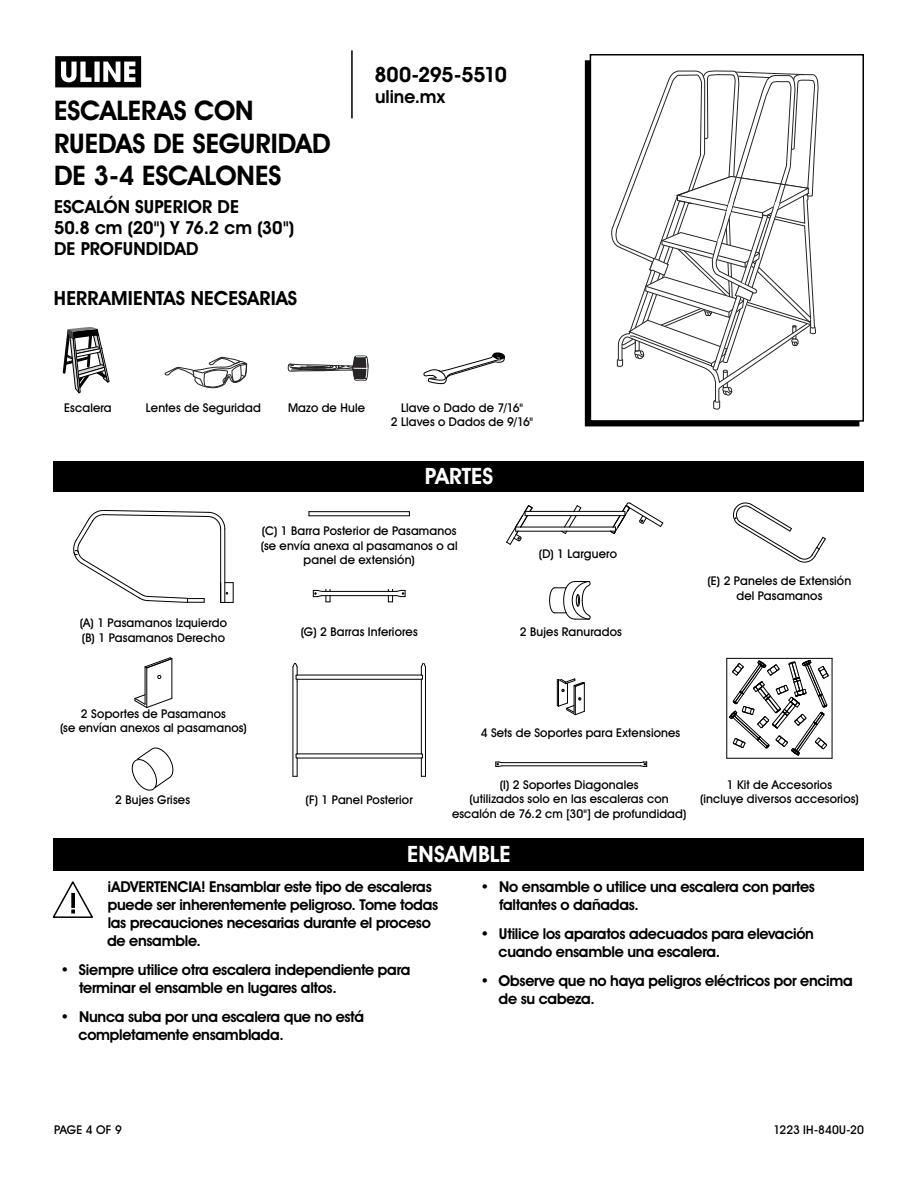
<style>
.page{position:relative;width:918px;height:1188px;background:#fff}
.page>*{position:absolute;margin:0;border:0;box-sizing:border-box;transform-origin:0 0}
.t1{font:700 27px/32.4px "Uline Two Knine";color:#000}
.t2{font:700 22.5px "Uline Two Knine";letter-spacing:.005em;color:#fff}
.t3{font:700 21px "Uline Two Knine";letter-spacing:-.02em;color:#000}
.t4{font:700 19.5px "Uline Two Knine";letter-spacing:.005em;color:#000}
.t5{font:700 18px/21px "Uline Two Knine";color:#000}
.t6{font:700 15px/18px "Uline Two Knine";letter-spacing:-.02em;color:#000}
.t7{font:12px/14.4px "Uline Two Knine";letter-spacing:.015em;color:#000;text-align:center}
</style>
<div class="page">
<hr style="left:351px;top:50px;width:2px;height:68px;background:#000">
<svg style="left:55px;top:56px;width:86px;height:31px"></svg>
<div style="left:590px;top:54px;width:274px;height:368px;border:2px solid #000"></div>
<svg style="left:614px;top:70px;width:205px;height:333px"></svg>
<div style="left:54px;top:461px;width:810px;height:31px;background:#000"></div>
<div style="left:54px;top:838px;width:810px;height:33px;background:#000"></div>
<svg style="left:53px;top:881px;width:40px;height:37px"></svg>
<hr style="left:525px;top:511px;width:36px;height:1px;background:#000">
<svg style="left:561px;top:505px;width:20px;height:29px"></svg>
<svg style="left:610px;top:503px;width:53px;height:31px"></svg>
<hr style="left:525px;top:515px;width:100px;height:1px;background:#000">
<hr style="left:561px;top:511px;width:64px;height:1px;background:#000">
<hr style="left:516px;top:527px;width:99px;height:1px;background:#000">
<hr style="left:516px;top:531px;width:99px;height:1px;background:#000">
<svg style="left:506px;top:505px;width:27px;height:40px"></svg>
<hr style="left:297px;top:681px;width:1px;height:73px;background:#000">
<hr style="left:293px;top:667px;width:1px;height:109px;background:#000">
<hr style="left:297px;top:675px;width:124px;height:1px;background:#000">
<hr style="left:297px;top:679px;width:124px;height:1px;background:#000">
<svg style="left:292px;top:663px;width:6px;height:18px"></svg>
<hr style="left:297px;top:754px;width:124px;height:1px;background:#000">
<svg style="left:421px;top:663px;width:5px;height:18px"></svg>
<hr style="left:297px;top:758px;width:124px;height:1px;background:#000">
<hr style="left:421px;top:681px;width:1px;height:73px;background:#000">
<hr style="left:425px;top:667px;width:1px;height:109px;background:#000">
<svg style="left:421px;top:753px;width:4px;height:24px"></svg>
<svg style="left:293px;top:753px;width:5px;height:24px"></svg>
<svg style="left:549px;top:581px;width:42px;height:39px"></svg>
<svg style="left:73px;top:510px;width:161px;height:93px"></svg>
<hr style="left:727px;top:758px;width:105px;height:1px;background:#000">
<hr style="left:727px;top:658px;width:105px;height:1px;background:#000">
<hr style="left:727px;top:658px;width:1px;height:100px;background:#000">
<hr style="left:832px;top:658px;width:1px;height:100px;background:#000">
<svg style="left:729px;top:660px;width:100px;height:96px"></svg>
<hr style="left:309px;top:516px;width:100px;height:1px;background:#000">
<hr style="left:309px;top:512px;width:100px;height:1px;background:#000">
<svg style="left:733px;top:503px;width:93px;height:60px"></svg>
<svg style="left:557px;top:678px;width:28px;height:37px"></svg>
<svg style="left:157px;top:675px;width:4px;height:4px"></svg>
<hr style="left:147px;top:668px;width:1px;height:40px;background:#000">
<hr style="left:172px;top:659px;width:1px;height:39px;background:#000">
<hr style="left:145px;top:667px;width:1px;height:37px;background:#000">
<svg style="left:134px;top:694px;width:38px;height:14px"></svg>
<svg style="left:144px;top:657px;width:29px;height:11px"></svg>
<svg style="left:313px;top:589px;width:93px;height:14px"></svg>
<svg style="left:496px;top:762px;width:151px;height:5px"></svg>
<svg style="left:131px;top:747px;width:43px;height:44px"></svg>
<svg style="left:423px;top:352px;width:82px;height:33px"></svg>
<svg style="left:288px;top:356px;width:80px;height:26px"></svg>
<svg style="left:63px;top:327px;width:46px;height:66px"></svg>
<svg style="left:165px;top:356px;width:82px;height:33px"></svg>
<h1 class="t1" style="left:54px;top:94px;width:278px">ESCALERAS CON<br>RUEDAS DE SEGURIDAD<br>DE 3-4 ESCALONES</h1>
<h3 class="t5" style="left:54px;top:196px;width:242px">ESCALÓN SUPERIOR DE<br>50.8 cm (20") Y 76.2 cm (30")<br>DE PROFUNDIDAD</h3>
<h3 class="t4" style="left:54px;top:286px;width:245px">HERRAMIENTAS NECESARIAS</h3>
<h3 class="t3" style="left:374px;top:62px;width:134px">800-295-5510</h3>
<h3 class="t5" style="left:375px;top:86px;width:71px">uline.mx</h3>
<p class="t7" style="left:64px;top:400px;width:49px">Escalera</p>
<p class="t7" style="left:146px;top:400px;width:116px">Lentes de Seguridad</p>
<p class="t7" style="left:288px;top:400px;width:79px">Mazo de Hule</p>
<p class="t7" style="left:391px;top:400px;width:144px">Llave o Dado de 7/16"<br>2 Llaves o Dados de 9/16"</p>
<h2 class="t2" style="left:425px;top:463px;width:70px">PARTES</h2>
<p class="t7" style="left:80px;top:616px;width:149px;text-align:left">(A) 1 Pasamanos Izquierdo (B) 1 Pasamanos Derecho</p>
<p class="t7" style="left:261px;top:524px;width:198px">(C) 1 Barra Posterior de Pasamanos (se envía anexa al pasamanos o al panel de extensión)</p>
<p class="t7" style="left:301px;top:625px;width:119px">(G) 2 Barras Inferiores</p>
<p class="t7" style="left:539px;top:547px;width:80px">(D) 1 Larguero</p>
<p class="t7" style="left:520px;top:625px;width:104px">2 Bujes Ranurados</p>
<p class="t7" style="left:707px;top:574px;width:145px">(E) 2 Paneles de Extensión del Pasamanos</p>
<p class="t7" style="left:60px;top:706px;width:188px">2 Soportes de Pasamanos<br>(se envían anexos al pasamanos)</p>
<p class="t7" style="left:115px;top:792px;width:76px">2 Bujes Grises</p>
<p class="t7" style="left:306px;top:792px;width:109px">(F) 1 Panel Posterior</p>
<p class="t7" style="left:481px;top:725px;width:201px">4 Sets de Soportes para Extensiones</p>
<p class="t7" style="left:452px;top:777px;width:236px">(I) 2 Soportes Diagonales<br>(utilizados solo en las escaleras con escalón de 76.2 cm [30"] de profundidad)</p>
<p class="t7" style="left:700px;top:777px;width:160px">1 Kit de Accesorios<br>(incluye diversos accesorios)</p>
<h2 class="t2" style="left:407px;top:840px;width:105px">ENSAMBLE</h2>
<p class="t6" style="left:107px;top:878px;width:333px">¡ADVERTENCIA! Ensamblar este tipo de escaleras puede ser inherentemente peligroso. Tome todas las precauciones necesarias durante el proceso de ensamble.</p>
<p class="t6" style="left:79px;top:960px;width:333px;text-indent:-18px">• Siempre utilice otra escalera independiente para terminar el ensamble en lugares altos.</p>
<p class="t6" style="left:79px;top:1007px;width:287px;text-indent:-18px">• Nunca suba por una escalera que no está completamente ensamblada.</p>
<p class="t6" style="left:499px;top:878px;width:317px;text-indent:-19px">• No ensamble o utilice una escalera con partes faltantes o dañadas.</p>
<p class="t6" style="left:499px;top:924px;width:317px;text-indent:-18px">• Utilice los aparatos adecuados para elevación cuando ensamble una escalera.</p>
<p class="t6" style="left:499px;top:971px;width:356px;text-indent:-18px">• Observe que no haya peligros eléctricos por encima de su cabeza.</p>
<p class="t7" style="left:54px;top:1122px;width:69px">PAGE 4 OF 9</p>
<p class="t7" style="left:774px;top:1122px;width:92px">1223 IH-840U-20</p>
</div>
